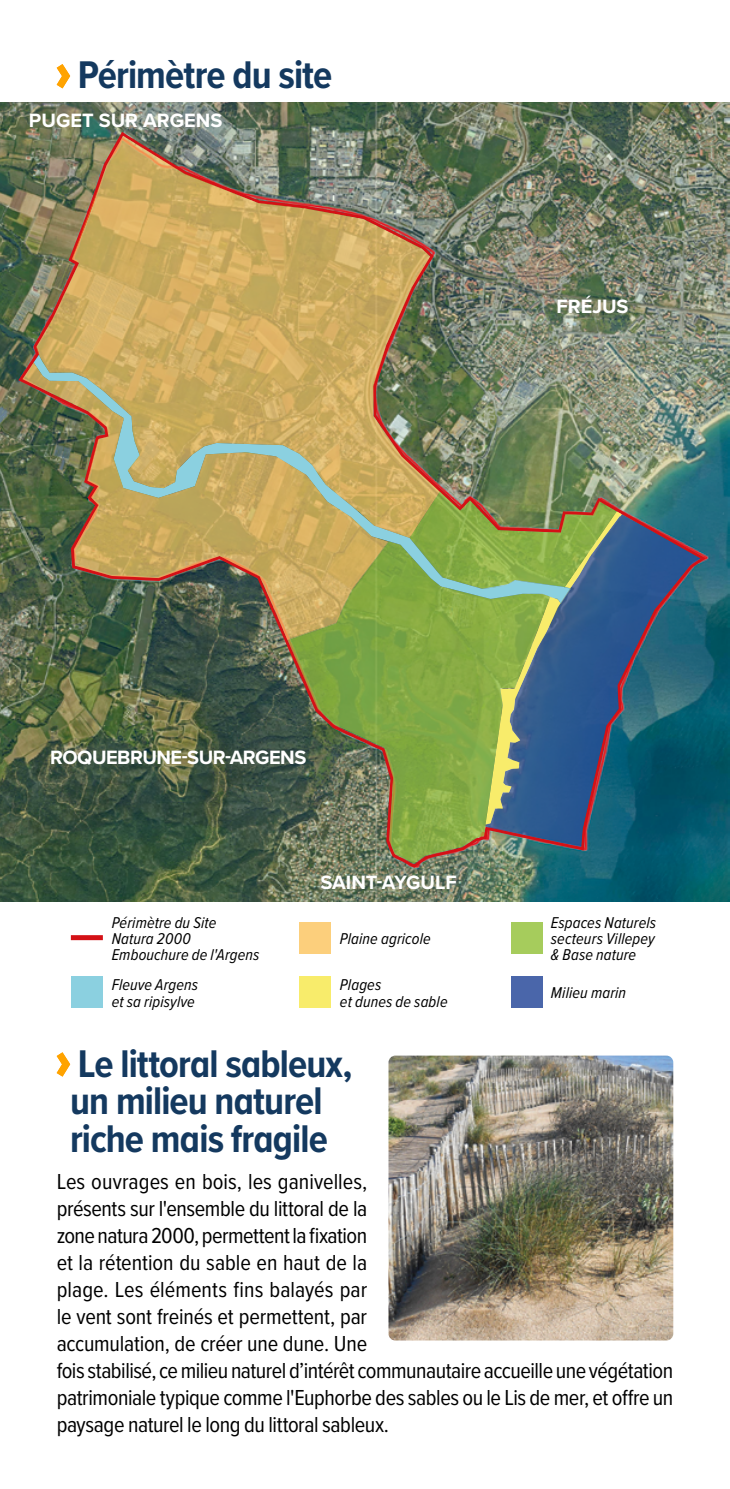
<style>
.page{position:relative;width:730px;height:1489px;background:#fff}
.page>*{position:absolute;margin:0;border:0;box-sizing:border-box;transform-origin:0 0}
.t1{font:700 40px/37.5px "Proxima Nova Cond";letter-spacing:-.02em;color:#14395f}
.t2{font:22.5px/27px "Proxima Nova Cond";letter-spacing:-.02em;color:#000}
.t3{font:700 20px "Proxima Nova";color:#fff}
.t4{font:700 20px "Proxima Nova";letter-spacing:-.025em;color:#fff}
.t5{font:italic 16.25px/16.2px "Proxima Nova Cond";letter-spacing:.005em;color:#000}
</style>
<div class="page">
<svg style="left:57px;top:64px;width:13px;height:24px"></svg>
<svg style="left:57px;top:1052px;width:13px;height:24px"></svg>
<img style="left:388px;top:1055px;width:285px;height:285px">
<img style="left:0;top:102px;width:730px;height:799px">
<img style="left:18px;top:132px;width:688px;height:735px">
<svg style="left:550px;top:514px;width:150px;height:332px;background:#1f5b74"></svg>
<img style="left:288px;top:838px;width:262px;height:25px">
<img style="left:34px;top:355px;width:536px;height:97px">
<img style="left:36px;top:136px;width:404px;height:316px">
<svg style="left:39px;top:355px;width:313px;height:7px;background:#d0ae63"></svg>
<svg style="left:22px;top:362px;width:366px;height:278px;background:#b89d5d"></svg>
<svg style="left:28px;top:362px;width:260px;height:278px;background:#958c59"></svg>
<img style="left:114px;top:452px;width:529px;height:386px">
<div style="left:71px;top:935px;width:32px;height:5px;background:#d41116"></div>
<div style="left:511px;top:921px;width:31px;height:32px;background:#a6cc5c"></div>
<div style="left:299px;top:921px;width:31px;height:32px;background:#fccf7c"></div>
<div style="left:511px;top:976px;width:31px;height:31px;background:#4a66aa"></div>
<div style="left:299px;top:976px;width:32px;height:31px;background:#f8ec6b"></div>
<div style="left:71px;top:976px;width:32px;height:31px;background:#8bd0e0"></div>
<h1 class="t1" style="left:78px;top:55px;width:256px">Périmètre du site</h1>
<p class="t3" style="left:29px;top:106px;width:195px">PUGET SUR ARGENS</p>
<p class="t3" style="left:556px;top:291px;width:74px">FRÉJUS</p>
<p class="t4" style="left:50px;top:742px;width:258px">ROQUEBRUNE-SUR-ARGENS</p>
<p class="t3" style="left:320px;top:867px;width:138px">SAINT-AYGULF</p>
<p class="t5" style="left:112px;top:913px;width:149px">Périmètre du Site<br>Natura 2 000<br>Embouchure de l'Argens</p>
<p class="t5" style="left:551px;top:913px;width:107px;text-align:justify">Espaces Naturels secteurs Villepey &amp; Base nature</p>
<p class="t5" style="left:340px;top:929px;width:92px">Plaine agricole</p>
<p class="t5" style="left:112px;top:976px;width:88px">Fleuve Argens et sa ripisylve</p>
<p class="t5" style="left:340px;top:976px;width:109px">Plages<br>et dunes de sable</p>
<p class="t5" style="left:551px;top:984px;width:77px">Milieu marin</p>
<h1 class="t1" style="left:70px;top:1043px;width:284px">Le littoral sableux, un milieu naturel riche mais fragile</h1>
<p class="t2" style="left:57px;top:1167px;width:618px">Les ouvrages en bois, les ganivelles,<br>présents sur l'ensemble du littoral de la<br>zone natura 2000, permettent la fixation<br>et la rétention du sable en haut de la<br>plage. Les éléments fins balayés par<br>le vent sont freinés et permettent, par<br>accumulation, de créer une dune. Une<br>fois stabilisé, ce milieu naturel d’intérêt communautaire accueille une végétation patrimoniale typique comme l'Euphorbe des sables ou le Lis de mer, et offre un paysage naturel le long du littoral sableux.</p>
</div>
